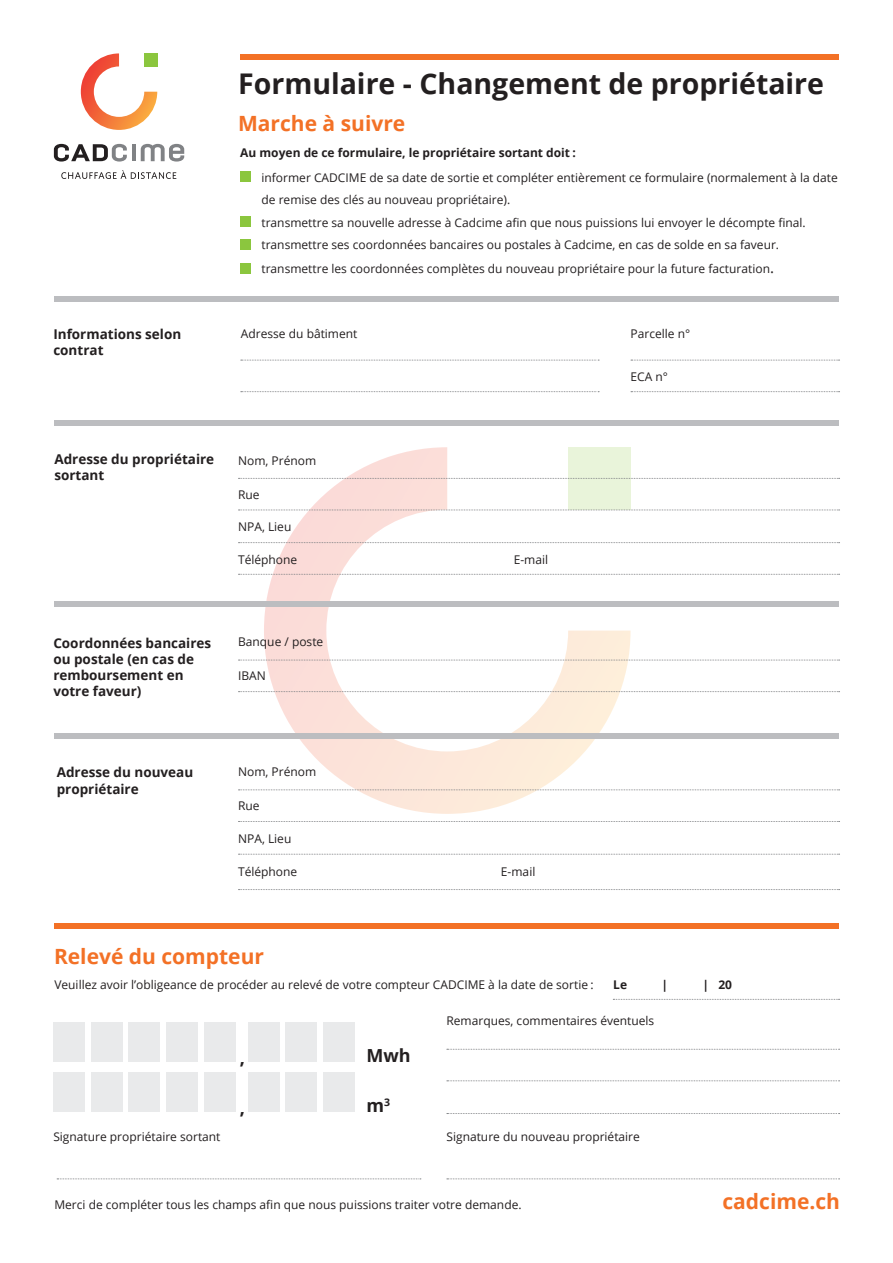
<style>
.page{position:relative;width:893px;height:1263px;background:#fff}
.page>*{position:absolute;margin:0;border:0;box-sizing:border-box;transform-origin:0 0}
.t1{font:700 28.5px "Open Sans";color:#231f20}
.t2{font:700 21px "Open Sans";color:#f37126}
.t3{font:700 18px "Open Sans";color:#231f20}
.t4{font:700 13.5px/16.2px "Open Sans";color:#231f20}
.t5{font:12px/22.5px "Open Sans";color:#231f20}
.t6{font:700 12px "Open Sans";color:#231f20}
.s1{font-size:15px}
</style>
<div class="page">
<svg style="left:264px;top:447px;width:367px;height:367px"></svg>
<div style="left:568px;top:447px;width:63px;height:63px;background:#e9f4da"></div>
<svg style="left:81px;top:53px;width:76px;height:77px"></svg>
<div style="left:144px;top:53px;width:13px;height:13px;background:#8bc63e"></div>
<svg style="left:54px;top:144px;width:73px;height:18px"></svg>
<hr style="left:132px;top:144px;width:4px;height:17px;background:#808285">
<svg style="left:141px;top:144px;width:43px;height:18px"></svg>
<svg style="left:61px;top:170px;width:115px;height:9px"></svg>
<div style="left:240px;top:171px;width:11px;height:11px;background:#8bc63e"></div>
<div style="left:240px;top:216px;width:11px;height:11px;background:#8bc63e"></div>
<div style="left:240px;top:239px;width:11px;height:10px;background:#8bc63e"></div>
<div style="left:240px;top:263px;width:11px;height:10px;background:#8bc63e"></div>
<div style="left:240px;top:54px;width:599px;height:6px;background:#f37126"></div>
<div style="left:54px;top:923px;width:785px;height:6px;background:#f37126"></div>
<div style="left:54px;top:420px;width:785px;height:6px;background:#bcbdc0"></div>
<div style="left:54px;top:296px;width:785px;height:6px;background:#bcbdc0"></div>
<div style="left:54px;top:601px;width:785px;height:6px;background:#bcbdc0"></div>
<div style="left:54px;top:733px;width:785px;height:5px;background:#bcbdc0"></div>
<svg style="left:241px;top:360px;width:358px;height:1px"></svg>
<svg style="left:241px;top:391px;width:358px;height:1px"></svg>
<svg style="left:631px;top:360px;width:209px;height:1px"></svg>
<svg style="left:631px;top:391px;width:209px;height:1px"></svg>
<svg style="left:238px;top:478px;width:602px;height:1px"></svg>
<svg style="left:238px;top:510px;width:602px;height:1px"></svg>
<svg style="left:238px;top:542px;width:602px;height:1px"></svg>
<svg style="left:238px;top:574px;width:602px;height:1px"></svg>
<svg style="left:238px;top:660px;width:602px;height:1px"></svg>
<svg style="left:238px;top:691px;width:602px;height:1px"></svg>
<svg style="left:238px;top:789px;width:602px;height:1px"></svg>
<svg style="left:238px;top:821px;width:602px;height:1px"></svg>
<svg style="left:238px;top:854px;width:602px;height:1px"></svg>
<svg style="left:238px;top:889px;width:602px;height:1px"></svg>
<svg style="left:447px;top:1049px;width:393px;height:1px"></svg>
<svg style="left:447px;top:1080px;width:393px;height:1px"></svg>
<svg style="left:447px;top:1113px;width:393px;height:1px"></svg>
<svg style="left:613px;top:999px;width:227px;height:1px"></svg>
<div style="left:53px;top:1022px;width:31px;height:40px;background:#e9eaeb"></div>
<div style="left:91px;top:1022px;width:31px;height:40px;background:#e9eaeb"></div>
<div style="left:129px;top:1022px;width:31px;height:40px;background:#e9eaeb"></div>
<div style="left:167px;top:1022px;width:31px;height:40px;background:#e9eaeb"></div>
<div style="left:205px;top:1022px;width:31px;height:40px;background:#e9eaeb"></div>
<div style="left:248px;top:1022px;width:31px;height:40px;background:#e9eaeb"></div>
<div style="left:286px;top:1022px;width:31px;height:40px;background:#e9eaeb"></div>
<div style="left:323px;top:1022px;width:31px;height:40px;background:#e9eaeb"></div>
<div style="left:53px;top:1072px;width:31px;height:40px;background:#e9eaeb"></div>
<div style="left:91px;top:1072px;width:31px;height:40px;background:#e9eaeb"></div>
<div style="left:129px;top:1072px;width:31px;height:40px;background:#e9eaeb"></div>
<div style="left:167px;top:1072px;width:31px;height:40px;background:#e9eaeb"></div>
<div style="left:205px;top:1072px;width:31px;height:40px;background:#e9eaeb"></div>
<div style="left:248px;top:1072px;width:31px;height:40px;background:#e9eaeb"></div>
<div style="left:286px;top:1072px;width:31px;height:40px;background:#e9eaeb"></div>
<div style="left:323px;top:1072px;width:31px;height:40px;background:#e9eaeb"></div>
<svg style="left:447px;top:1178px;width:393px;height:1px"></svg>
<svg style="left:57px;top:1178px;width:364px;height:1px"></svg>
<p class="t4" style="left:53px;top:326px;width:129px">Informations selon contrat</p>
<p class="t1" style="left:238px;top:64px;width:587px">Formulaire - Changement de propriétaire</p>
<p class="t2" style="left:238px;top:108px;width:169px">Marche à suivre</p>
<p class="t6" style="left:240px;top:144px;width:337px">Au moyen de ce formulaire, le propriétaire sortant doit :</p>
<p class="t5" style="left:261px;top:166px;width:578px">informer CADCIME de sa date de sortie et compléter entièrement ce formulaire (normalement à la date de remise des clés au nouveau propriétaire).</p>
<p class="t5" style="left:261px;top:211px;width:546px">transmettre sa nouvelle adresse à Cadcime afin que nous puissions lui envoyer le décompte final.</p>
<p class="t5" style="left:261px;top:233px;width:519px">transmettre ses coordonnées bancaires ou postales à Cadcime, en cas de solde en sa faveur.</p>
<p class="t5" style="left:261px;top:257px;width:514px">transmettre les coordonnées complètes du nouveau propriétaire pour la future facturation<span class="s1">.</span></p>
<p class="t5" style="left:241px;top:322px;width:118px">Adresse du bâtiment</p>
<p class="t5" style="left:631px;top:322px;width:61px">Parcelle n°</p>
<p class="t5" style="left:631px;top:365px;width:39px">ECA n°</p>
<p class="t4" style="left:54px;top:450px;width:161px">Adresse du propriétaire sortant</p>
<p class="t5" style="left:238px;top:449px;width:80px">Nom, Prénom</p>
<p class="t5" style="left:238px;top:483px;width:23px">Rue</p>
<p class="t5" style="left:238px;top:515px;width:55px">NPA, Lieu</p>
<p class="t5" style="left:238px;top:548px;width:61px">Téléphone</p>
<p class="t5" style="left:514px;top:548px;width:36px">E-mail</p>
<p class="t4" style="left:53px;top:634px;width:159px">Coordonnées bancaires ou postale (en cas de remboursement en votre faveur)</p>
<p class="t4" style="left:57px;top:764px;width:138px">Adresse du nouveau propriétaire</p>
<p class="t5" style="left:238px;top:630px;width:87px">Banque / poste</p>
<p class="t5" style="left:238px;top:664px;width:29px">IBAN</p>
<p class="t5" style="left:238px;top:760px;width:80px">Nom, Prénom</p>
<p class="t5" style="left:238px;top:794px;width:23px">Rue</p>
<p class="t5" style="left:238px;top:827px;width:55px">NPA, Lieu</p>
<p class="t5" style="left:238px;top:860px;width:61px">Téléphone</p>
<p class="t5" style="left:501px;top:860px;width:36px">E-mail</p>
<p class="t2" style="left:54px;top:941px;width:212px">Relevé du compteur</p>
<p class="t5" style="left:54px;top:973px;width:541px">Veuillez avoir l’obligeance de procéder au relevé de votre compteur CADCIME à la date de sortie :</p>
<p class="t6" style="left:613px;top:976px;width:15px">Le</p>
<p class="t6" style="left:661px;top:976px;width:8px">|</p>
<p class="t6" style="left:702px;top:976px;width:31px">| 20</p>
<p class="t3" style="left:240px;top:1045px;width:7px">,</p>
<p class="t3" style="left:240px;top:1095px;width:7px">,</p>
<p class="t3" style="left:367px;top:1042px;width:46px">Mwh</p>
<p class="t3" style="left:367px;top:1092px;width:25px">m<sup>3</sup></p>
<p class="t5" style="left:446px;top:1009px;width:209px">Remarques, commentaires éventuels</p>
<p class="t5" style="left:53px;top:1125px;width:169px">Signature propriétaire sortant</p>
<p class="t5" style="left:446px;top:1125px;width:195px">Signature du nouveau propriétaire</p>
<p class="t5" style="left:54px;top:1193px;width:469px">Merci de compléter tous les champs afin que nous puissions traiter votre demande.</p>
<p class="t2" style="left:722px;top:1186px;width:119px">cadcime.ch</p>
</div>
